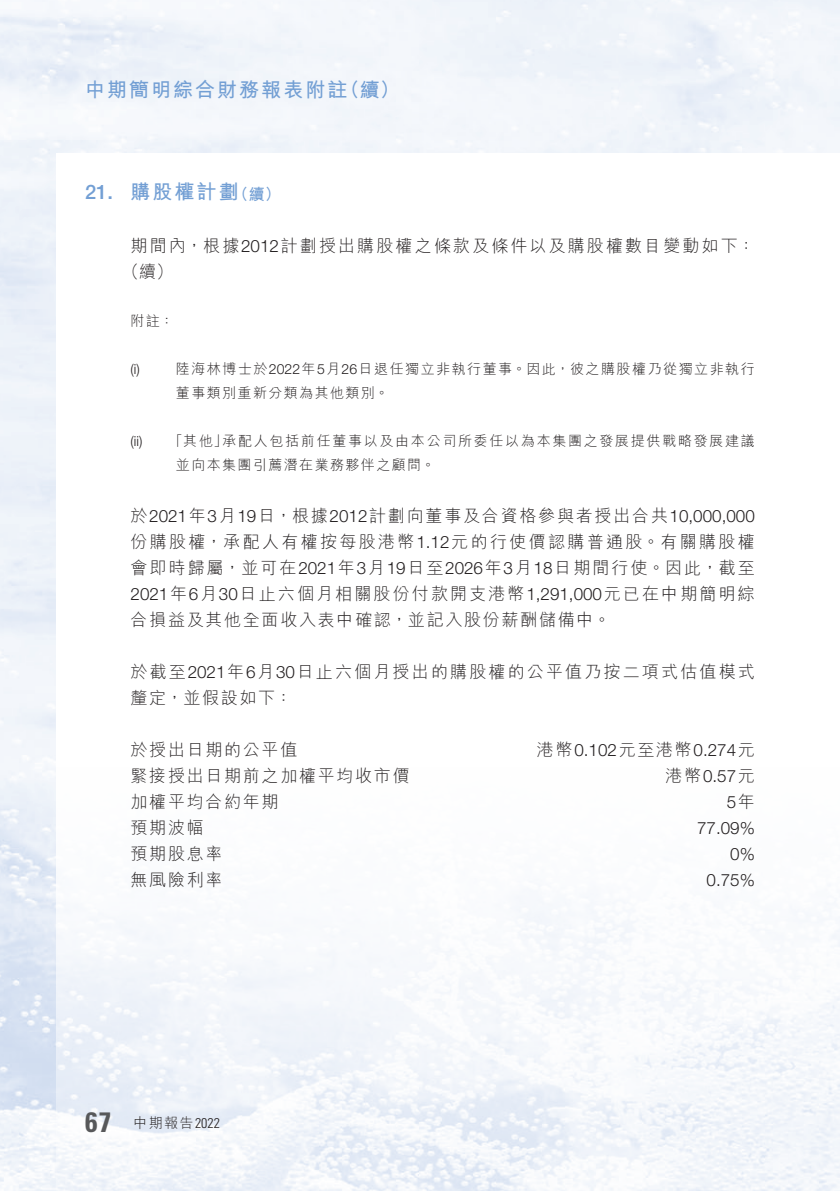
<style>
.page{position:relative;width:840px;height:1191px;background:#fff}
.page>*{position:absolute;margin:0;border:0;box-sizing:border-box;transform-origin:0 0}
.t1{font:700 condensed 28px "Univers LT Std";color:#57585a}
.t2{font:700 20px "M Hei HK";letter-spacing:.1em;color:#739fd4}
.t3{font:500 20px "Helvetica Neue LT Std";color:#739fd4}
.t4{font:300 17px/26px "M Hei HK";letter-spacing:.125em;color:#231f20}
.t5{font:300 17px "Helvetica Neue LT Std";color:#231f20}
.t6{font:300 17px "M Hei HK";letter-spacing:.1em;color:#231f20}
.t7{font:700 16px "M Hei HK";color:#739fd4}
.t8{font:300 14px "M Hei HK";letter-spacing:.105em;color:#231f20}
.t9{font:300 14px "Helvetica Neue LT Std";color:#231f20}
.s1{font-family:"Helvetica Neue LT Std"}
.s2{font-family:"M Hei HK"}
.s3{font-family:"Univers LT Std";font-stretch:condensed}
</style>
<div class="page">
<p class="t2" style="left:85px;top:75px;width:263px">中期簡明綜合財務報表附註</p>
<p class="t2" style="left:340px;top:75px;width:61px">（續(</p>
<p class="t3" style="left:85px;top:180px;width:29px">21.</p>
<p class="t2" style="left:130px;top:177px;width:109px">購股權計劃</p>
<p class="t7" style="left:232px;top:182px;width:50px">（續(</p>
<p class="t4" style="left:122px;top:232px;width:634px;text-indent:8px">期間內，根據<span class="s1">2012</span>計劃授出購股權之條款及條件以及購股權數目變動如下：（續(</p>
<p class="t8" style="left:130px;top:314px;width:45px">附註：</p>
<p class="t8" style="left:176px;top:362px;width:580px">陸海林博士於<span class="s1">2022</span>年<span class="s1">5</span>月<span class="s1">26</span>日退任獨立非執行董事。因此，彼之購股權乃從獨立非執行</p>
<p class="t9" style="left:130px;top:361px;width:11px">) i(</p>
<p class="t9" style="left:130px;top:433px;width:13px">i i( )</p>
<p class="t8" style="left:176px;top:386px;width:214px">董事類別重新分類為其他類別。</p>
<p class="t8" style="left:222px;top:434px;width:533px">承配人包括前任董事以及由本公司所委任以為本集團之發展提供戰略發展建議</p>
<p class="t8" style="left:169px;top:434px;width:60px">「其他」</p>
<p class="t8" style="left:176px;top:458px;width:261px">並向本集團引薦潛在業務夥伴之顧問。</p>
<p class="t4" style="left:130px;top:502px;width:625px;text-align:justify">於<span class="s1">2021</span>年<span class="s1">3</span>月<span class="s1">19</span>日，根據<span class="s1">2012</span>計劃向董事及合資格參與者授出合共<span class="s1">10,000,000</span>份購股權，承配人有權按每股港幣<span class="s1">1.12</span>元的行使價認購普通股。有關購股權會即時歸屬，並可在<span class="s1">2021</span>年<span class="s1">3</span>月<span class="s1">19</span>日至<span class="s1">2026</span>年<span class="s1">3</span>月<span class="s1">18</span>日期間行使。因此，截至<span class="s1">2021</span>年<span class="s1">6</span>月<span class="s1">30</span>日止六個月相關股份付款開支港幣<span class="s1">1,291,000</span>元已在中期簡明綜合損益及其他全面收入表中確認，並記入股份薪酬儲備中。</p>
<p class="t4" style="left:130px;top:658px;width:625px">於截至<span class="s1">2021</span>年<span class="s1">6</span>月<span class="s1">30</span>日止六個月授出的購股權的公平值乃按二項式估值模式釐定，並假設如下：</p>
<p class="t5" style="left:536px;top:739px;width:219px"><span class="s2">港幣</span>0.102<span class="s2">元至港幣</span>0.274<span class="s2">元</span></p>
<p class="t6" style="left:130px;top:741px;width:168px">於授出日期的公平值</p>
<p class="t6" style="left:130px;top:767px;width:280px">緊接授出日期前之加權平均收市價</p>
<p class="t5" style="left:665px;top:765px;width:91px"><span class="s2">港幣</span>0.57<span class="s2">元</span></p>
<p class="t6" style="left:130px;top:793px;width:149px">加權平均合約年期</p>
<p class="t5" style="left:726px;top:791px;width:30px">5<span class="s2">年</span></p>
<p class="t4" style="left:130px;top:814px;width:75px">預期波幅</p>
<p class="t5" style="left:696px;top:817px;width:59px">77.09%</p>
<p class="t4" style="left:130px;top:840px;width:93px">預期股息率</p>
<p class="t5" style="left:729px;top:843px;width:26px">0%</p>
<p class="t4" style="left:130px;top:866px;width:93px">無風險利率</p>
<p class="t5" style="left:706px;top:869px;width:50px">0.75%</p>
<h1 class="t1" style="left:85px;top:1105px;width:27px">67</h1>
<p class="t8" style="left:133px;top:1116px;width:88px">中期報告<span class="s3">2022</span></p>
</div>
